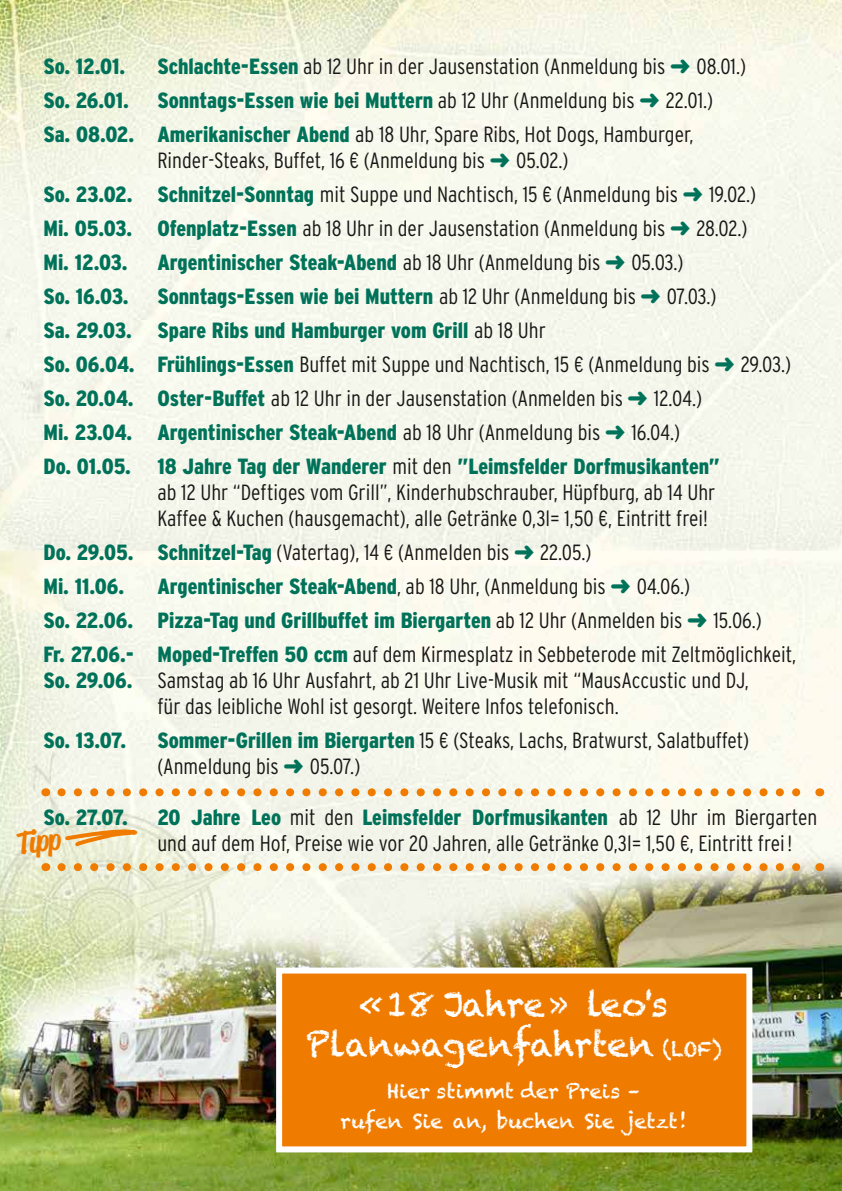
<style>
.page{position:relative;width:842px;height:1191px;background:#fff}
.page>*{position:absolute;margin:0;border:0;box-sizing:border-box;transform-origin:0 0}
.t1{font:34px/40px "Chalkduster";color:#fff;text-align:center}
.t2{font:500 30px "Reklame Script";color:#ef7c00}
.t3{font:300 22px/34px "Interstate Condensed";color:#181716}
.t4{font:900 22px/34px "Interstate Condensed";color:#007259}
.t5{font:20px/30px "Chalkduster";color:#fff;text-align:center}
.s1{font-weight:900;color:#007259}
.s2{color:#007259}
.s3{font-weight:300;color:#181716}
.s4{font-size:20px}
</style>
<div class="page">
<img style="left:0;top:0;width:842px;height:1191px">
<div style="left:276px;top:967px;width:476px;height:185px;background:#ef7c00;border:6px solid #fff"></div>
<svg style="left:63px;top:829px;width:103px;height:20px;background:#ecd4a7"></svg>
<svg style="left:61px;top:788px;width:750px;height:8px;background:#f3c993"></svg>
<svg style="left:61px;top:863px;width:750px;height:8px;background:#f0c58d"></svg>
<p class="t4" style="left:43px;top:49px;width:83px">So. 12.01.</p>
<p class="t3" style="left:157px;top:49px;width:590px"><span class="s1">Schlachte-Essen</span> ab 12 Uhr in der Jausenstation (Anmeldung bis <span class="s2">➜</span> 08.01.)</p>
<p class="t4" style="left:43px;top:83px;width:87px">So. 26.01.</p>
<p class="t3" style="left:43px;top:83px;width:671px;text-indent:114px"><span class="s1">Sonntags-Essen wie bei Muttern</span> ab 12 Uhr (Anmeldung bis <span class="s2">➜</span> 22.01.)<br><span class="s1">Sa. 08.02. Amerikanischer Abend</span> ab 18 Uhr, Spare Ribs, Hot Dogs, Hamburger,</p>
<p class="t3" style="left:43px;top:143px;width:714px;text-indent:114px">Rinder-Steaks, Buffet, 16 € (Anmeldung bis <span class="s2">➜</span> 05.02.)<br><span class="s1">So. 23.02. Schnitzel-Sonntag</span> mit Suppe und Nachtisch, 15 € (Anmeldung bis <span class="s2">➜</span> 19.02.)<br><span class="s1">Mi. 05.03. Ofenplatz-Essen</span> ab 18 Uhr in der Jausenstation (Anmeldung bis <span class="s2">➜</span> 28.02.)<br><span class="s1">Mi. 12.03.</span></p>
<p class="t3" style="left:157px;top:245px;width:527px"><span class="s1">Argentinischer Steak-Abend</span> ab 18 Uhr (Anmeldung bis <span class="s2">➜</span> 05.03.)</p>
<p class="t4" style="left:43px;top:279px;width:749px;text-indent:114px">Sonntags-Essen wie bei Muttern <span class="s3">ab 12 Uhr (Anmeldung bis</span> ➜ <span class="s3">07.03.)<br></span>Sa. 29.03. Spare Ribs und Hamburger vom Grill <span class="s3">ab 18 Uhr<br></span>So. 06.04. Frühlings-Essen <span class="s3">Buffet mit Suppe und Nachtisch, 15 € (Anmeldung bis</span> ➜ <span class="s3">29.03.)<br></span>So. 20.04. Oster-Buffet <span class="s3">ab 12 Uhr in der Jausenstation (Anmelden bis</span> ➜ <span class="s3">12.04.)<br></span>Mi. 23.04. Argentinischer Steak-Abend <span class="s3">ab 18 Uhr (Anmeldung bis</span> ➜ <span class="s3">16.04.)<br></span>Do. 01.05. 18 Jahre Tag der Wanderer <span class="s3">mit den</span> ”Leimsfelder Dorfmusikanten”</p>
<p class="t3" style="left:157px;top:479px;width:559px;line-height:26px">ab 12 Uhr “Deftiges vom Grill”, Kinderhubschrauber, Hüpfburg, ab 14 Uhr<br>Kaffee &amp; Kuchen (hausgemacht), alle Getränke 0,3l= 1,50 €, Eintritt frei!</p>
<p class="t3" style="left:43px;top:535px;width:550px"><span class="s1">Do. 29.05. Schnitzel-Tag</span> (Vatertag), 14 € (Anmelden bis <span class="s2">➜</span> 22.05.)<br><span class="s1">Mi. 11.06.</span></p>
<p class="t4" style="left:43px;top:279px;width:87px">So. 16.03.</p>
<p class="t3" style="left:43px;top:569px;width:754px;text-indent:114px"><span class="s1">Argentinischer Steak-Abend</span>, ab 18 Uhr, (Anmeldung bis <span class="s2">➜</span> 04.06.)<br><span class="s1">So. 22.06. Pizza-Tag und Grillbuffet im Biergarten</span> ab 12 Uhr (Anmelden bis <span class="s2">➜</span> 15.06.)<br><span class="s1">Fr. 27.06.- Moped-Treffen 50 ccm</span> auf dem Kirmesplatz in Sebbeterode mit Zeltmöglichkeit,</p>
<p class="t3" style="left:157px;top:667px;width:593px;line-height:26px;text-indent:-114px"><span class="s1">So. 29.06.</span> Samstag ab 16 Uhr Ausfahrt, ab 21 Uhr Live-Musik mit “MausAccustic und DJ, für das leibliche Wohl ist gesorgt. Weitere Infos telefonisch.</p>
<p class="t4" style="left:43px;top:723px;width:84px">So. 13.07.</p>
<p class="t3" style="left:157px;top:727px;width:593px;line-height:26px"><span class="s1">Sommer-Grillen im Biergarten</span> 15 € (Steaks, Lachs, Bratwurst, Salatbuffet) (Anmeldung bis <span class="s2">➜</span> 05.07.)</p>
<p class="t4" style="left:43px;top:799px;width:86px">So. 27.07.</p>
<p class="t3" style="left:157px;top:803px;width:661px;line-height:26px"><span class="s1">20 Jahre Leo</span> mit den <span class="s1">Leimsfelder Dorfmusikanten</span> ab 12 Uhr im Biergarten und auf dem Hof, Preise wie vor 20 Jahren, alle Getränke 0,3l= 1,50 €, Eintritt frei !</p>
<h2 class="t2" style="left:15px;top:822px;width:46px;rotate:-6deg">Tipp</h2>
<h1 class="t1" style="left:306px;top:984px;width:418px">«18 Jahre» leo's<br>Planwagenfahrten <span class="s4">(LOF)</span></h1>
<p class="t5" style="left:340px;top:1076px;width:348px">Hier stimmt der Preis –<br>rufen Sie an, buchen Sie jetzt!</p>
</div>
